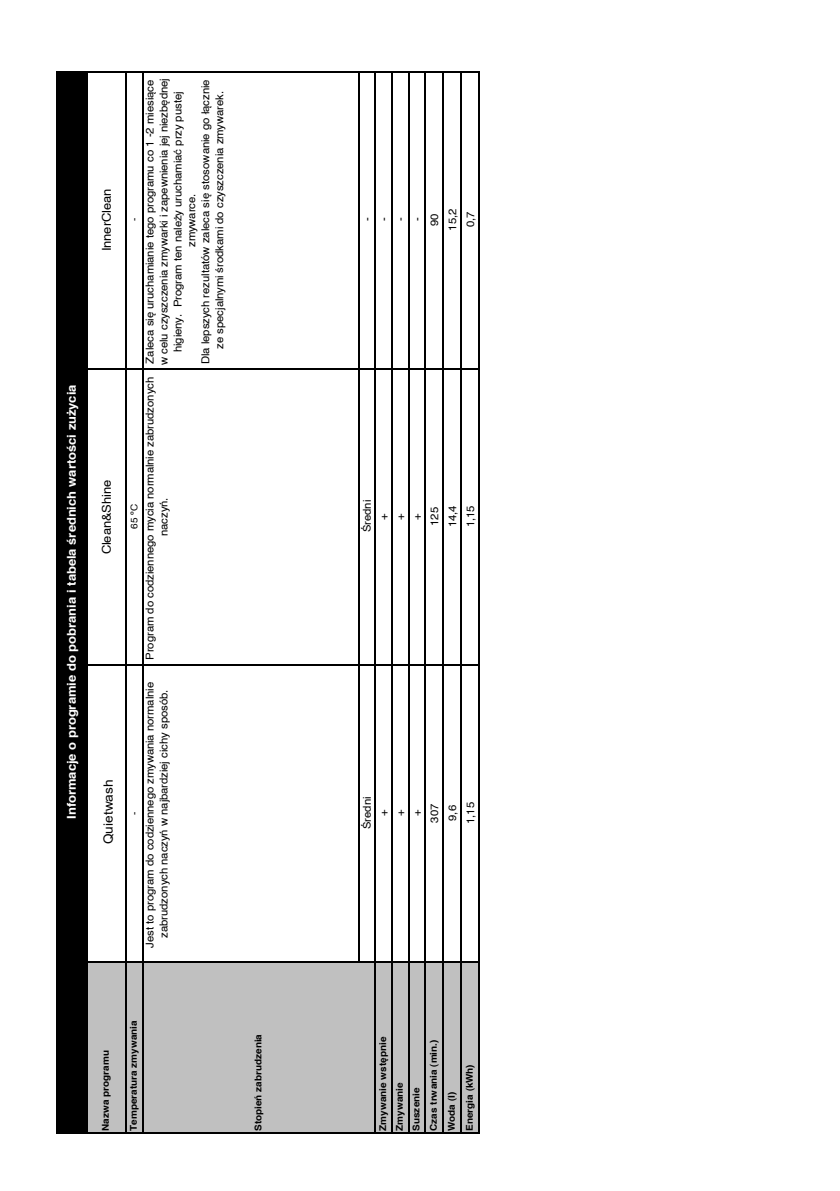
<style>
.page{position:relative;width:840px;height:1191px;background:#fff}
.page>*{position:absolute;margin:0;border:0;box-sizing:border-box;transform-origin:0 0}
.t1{font:12.8px "Arial";color:#000;scale:1.07 1}
.t2{font:700 12.2px "Helvetica";letter-spacing:-.005em;color:#fff;scale:1.07 1}
.t3{font:12.2px "Helvetica";letter-spacing:-.005em;color:#000;scale:1.07 1}
.t4{font:10.6px/13.8px "Helvetica";letter-spacing:-.005em;color:#000;text-align:center;scale:1.07 1}
.t5{font:700 9.4px/17.4px "Helvetica";color:#000;scale:1.07 1}
.t6{font:9.4px "Helvetica";color:#000;scale:1.07 1}
.s1{font-family:"Arial"}
</style>
<div class="page">
<div style="left:58px;top:72px;width:29px;height:1060px;background:#000"></div>
<div style="left:87px;top:961px;width:392px;height:171px;background:#c0c0c0"></div>
<hr style="left:57px;top:1132px;width:423px;height:1px;background:#000">
<hr style="left:87px;top:961px;width:393px;height:1px;background:#000">
<hr style="left:87px;top:664px;width:393px;height:2px;background:#000">
<hr style="left:87px;top:368px;width:393px;height:1px;background:#000">
<hr style="left:87px;top:71px;width:393px;height:1px;background:#000">
<hr style="left:57px;top:72px;width:1px;height:1060px;background:#000">
<hr style="left:86px;top:71px;width:1px;height:1061px;background:#000">
<hr style="left:125px;top:71px;width:2px;height:1061px;background:#000">
<hr style="left:142px;top:71px;width:1px;height:1061px;background:#000">
<hr style="left:358px;top:71px;width:1px;height:890px;background:#000">
<hr style="left:374px;top:71px;width:2px;height:1061px;background:#000">
<hr style="left:391px;top:71px;width:1px;height:1061px;background:#000">
<hr style="left:408px;top:71px;width:1px;height:1061px;background:#000">
<hr style="left:424px;top:71px;width:2px;height:1061px;background:#000">
<hr style="left:442px;top:71px;width:2px;height:1061px;background:#000">
<hr style="left:460px;top:71px;width:2px;height:1061px;background:#000">
<hr style="left:478px;top:71px;width:2px;height:1061px;background:#000">
<p class="t2" style="left:64px;top:819px;width:407px;rotate:-90deg">Informacje o programie do pobrania i tabela <span class="s1">ś</span>rednich warto<span class="s1">ś</span>ci zu<span class="s1">ż</span>ycia</p>
<p class="t3" style="left:99px;top:251px;width:60px;rotate:-90deg">InnerClean</p>
<p class="t3" style="left:99px;top:554px;width:72px;rotate:-90deg">Clean&amp;Shine</p>
<p class="t1" style="left:99px;top:844px;width:62px;rotate:-90deg">Quietwash</p>
<p class="t6" style="left:128px;top:221px;width:5px;rotate:-90deg">-</p>
<p class="t6" style="left:128px;top:529px;width:25px;rotate:-90deg">65 ºC</p>
<p class="t4" style="left:143px;top:365px;width:270px;rotate:-90deg">Zaleca si<span class="s1">ę</span> uruchamianie tego programu co 1 -2 miesi<span class="s1">ą</span>ce w celu czyszczenia zmywarki i zapewnienia jej niezb<span class="s1">ę</span>dnej higieny. Program ten nale<span class="s1">ż</span>y uruchamia<span class="s1">ć</span> przy pustej zmywarce.<br>Dla lepszych rezultatów zaleca si<span class="s1">ę</span> stosowanie go ł<span class="s1">ą</span>cznie ze specjalnymi <span class="s1">ś</span>rodkami do czyszczenia zmywarek.</p>
<p class="t4" style="left:143px;top:660px;width:266px;rotate:-90deg">Program do codziennego mycia normalnie zabrudzonych naczy<span class="s1">ń</span>.</p>
<p class="t6" style="left:128px;top:814px;width:5px;rotate:-90deg">-</p>
<p class="t4" style="left:143px;top:948px;width:250px;rotate:-90deg">Jest to program do codziennego zmywania normalnie zabrudzonych naczy<span class="s1">ń</span> w najbardziej cichy sposób.</p>
<p class="t5" style="left:97px;top:1130px;width:77px;rotate:-90deg">Nazwa programu</p>
<p class="t5" style="left:125px;top:1130px;width:105px;rotate:-90deg">Temperatura zmywania</p>
<p class="t4" style="left:360px;top:221px;width:5px;rotate:-90deg">-</p>
<p class="t4" style="left:376px;top:221px;width:5px;rotate:-90deg">-</p>
<p class="t4" style="left:393px;top:221px;width:5px;rotate:-90deg">-</p>
<p class="t4" style="left:410px;top:221px;width:5px;rotate:-90deg">-</p>
<p class="t4" style="left:427px;top:226px;width:13px;rotate:-90deg">90</p>
<p class="t4" style="left:445px;top:231px;width:22px;rotate:-90deg">15,2</p>
<p class="t4" style="left:463px;top:227px;width:16px;rotate:-90deg">0,7</p>
<p class="t4" style="left:360px;top:532px;width:32px;rotate:-90deg"><span class="s1">Ś</span>redni</p>
<p class="t4" style="left:376px;top:520px;width:8px;rotate:-90deg">+</p>
<p class="t4" style="left:393px;top:520px;width:8px;rotate:-90deg">+</p>
<p class="t4" style="left:410px;top:520px;width:8px;rotate:-90deg">+</p>
<p class="t4" style="left:427px;top:526px;width:19px;rotate:-90deg">125</p>
<p class="t4" style="left:445px;top:527px;width:22px;rotate:-90deg">14,4</p>
<p class="t4" style="left:463px;top:527px;width:22px;rotate:-90deg">1,15</p>
<p class="t4" style="left:360px;top:829px;width:32px;rotate:-90deg"><span class="s1">Ś</span>redni</p>
<p class="t4" style="left:376px;top:816px;width:8px;rotate:-90deg">+</p>
<p class="t4" style="left:393px;top:816px;width:8px;rotate:-90deg">+</p>
<p class="t4" style="left:410px;top:816px;width:8px;rotate:-90deg">+</p>
<p class="t4" style="left:427px;top:822px;width:19px;rotate:-90deg">307</p>
<p class="t4" style="left:445px;top:821px;width:16px;rotate:-90deg">9,6</p>
<p class="t4" style="left:463px;top:824px;width:22px;rotate:-90deg">1,15</p>
<p class="t5" style="left:249px;top:1130px;width:92px;rotate:-90deg">Stopie<span class="s1">ń</span> zabrudzenia</p>
<p class="t5" style="left:374px;top:1130px;width:89px;rotate:-90deg">Zmywanie wst<span class="s1">ę</span>pnie<br>Zmywanie<br>Suszenie<br>Czas trwania (min.)<br>Woda (I)<br>Energia (kWh)</p>
</div>
